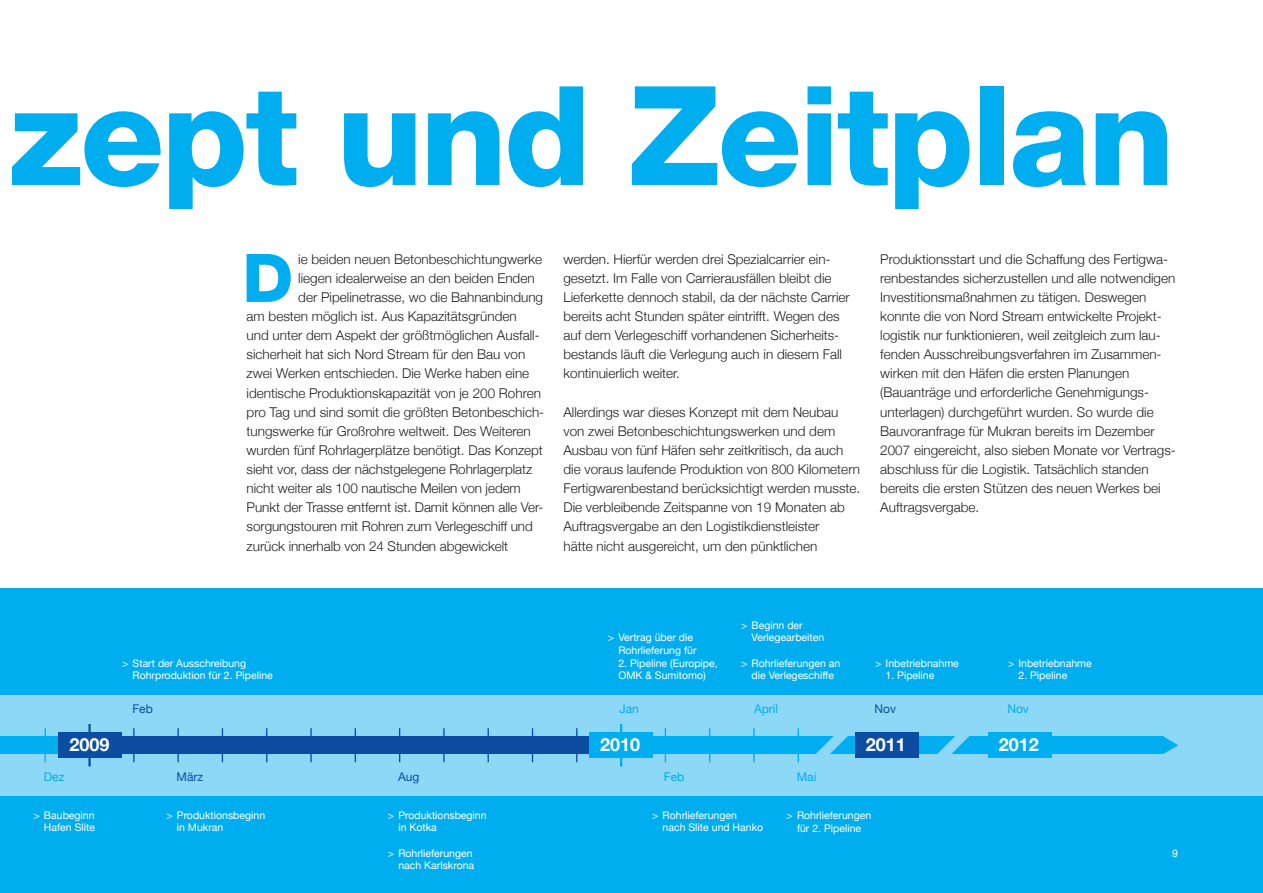
<style>
.page{position:relative;width:1263px;height:893px;background:#fff}
.page>*{position:absolute;margin:0;border:0;box-sizing:border-box;transform-origin:0 0}
.t1{font:800 138px "Helvetica Neue";letter-spacing:-.02em;color:#00aeef}
.t2{font:800 67.05px "Helvetica Neue";color:#00aeef}
.t3{font:700 18px "Helvetica Neue";color:#fff}
.t4{font:300 13.5px/19.2px "Helvetica Neue";color:#231f20}
.t5{font:12px "Helvetica Neue";color:#00aeef}
.t6{font:12px "Helvetica Neue";color:#0d4da1}
.t7{font:10.5px/12.6px "Helvetica Neue";color:#fff}
</style>
<div class="page">
<div style="left:0;top:589px;width:1263px;height:304px;background:#00aeef"></div>
<div style="left:0;top:695px;width:1263px;height:101px;background:#8dd7f7"></div>
<div style="left:0;top:737px;width:1164px;height:17px;background:#00aeef"></div>
<div style="left:88px;top:737px;width:534px;height:17px;background:#0d4da1"></div>
<div style="left:58px;top:732px;width:63px;height:26px;background:#0d4da1"></div>
<div style="left:589px;top:732px;width:64px;height:26px;background:#00aeef"></div>
<div style="left:855px;top:732px;width:64px;height:26px;background:#0d4da1"></div>
<div style="left:988px;top:732px;width:64px;height:26px;background:#00aeef"></div>
<hr style="left:45px;top:728px;width:1px;height:34px;background:#00aeef">
<hr style="left:133px;top:728px;width:2px;height:34px;background:#0d4da1">
<hr style="left:177px;top:728px;width:2px;height:34px;background:#0d4da1">
<hr style="left:222px;top:728px;width:1px;height:34px;background:#0d4da1">
<hr style="left:266px;top:728px;width:1px;height:34px;background:#0d4da1">
<hr style="left:310px;top:728px;width:2px;height:34px;background:#0d4da1">
<hr style="left:355px;top:728px;width:1px;height:34px;background:#0d4da1">
<hr style="left:399px;top:728px;width:1px;height:34px;background:#0d4da1">
<hr style="left:443px;top:728px;width:2px;height:34px;background:#0d4da1">
<hr style="left:487px;top:728px;width:2px;height:34px;background:#0d4da1">
<hr style="left:532px;top:728px;width:1px;height:34px;background:#0d4da1">
<hr style="left:576px;top:728px;width:1px;height:34px;background:#0d4da1">
<hr style="left:665px;top:728px;width:1px;height:34px;background:#00aeef">
<hr style="left:709px;top:728px;width:1px;height:34px;background:#00aeef">
<hr style="left:753px;top:728px;width:2px;height:34px;background:#00aeef">
<hr style="left:798px;top:728px;width:1px;height:34px;background:#00aeef">
<hr style="left:88px;top:724px;width:3px;height:42px;background:#0d4da1">
<hr style="left:620px;top:724px;width:2px;height:42px;background:#00aeef">
<svg style="left:813px;top:736px;width:37px;height:18px"></svg>
<svg style="left:934px;top:736px;width:38px;height:18px"></svg>
<svg style="left:1164px;top:737px;width:14px;height:17px"></svg>
<h1 class="t1" style="left:9px;top:54px;width:1167px">zept und Zeitplan</h1>
<h2 class="t2" style="left:242px;top:238px;width:52px">D</h2>
<p class="t4" style="left:298px;top:249px;width:245px">ie beiden neuen Betonbeschichtungwerke</p>
<p class="t4" style="left:298px;top:268px;width:238px">liegen idealerweise an den beiden Enden</p>
<p class="t4" style="left:298px;top:287px;width:246px">der Pipelinetrasse, wo die Bahnanbindung</p>
<p class="t4" style="left:247px;top:306px;width:272px">am besten möglich ist. Aus Kapazitätsgründen</p>
<p class="t4" style="left:247px;top:325px;width:295px">und unter dem Aspekt der größtmöglichen Ausfall-</p>
<p class="t4" style="left:247px;top:345px;width:280px">sicherheit hat sich Nord Stream für den Bau von</p>
<p class="t4" style="left:247px;top:364px;width:284px">zwei Werken entschieden. Die Werke haben eine</p>
<p class="t4" style="left:247px;top:383px;width:296px">identische Produktionskapazität von je 200 Rohren</p>
<p class="t4" style="left:247px;top:402px;width:299px">pro Tag und sind somit die größten Betonbeschich-</p>
<p class="t4" style="left:247px;top:421px;width:286px">tungswerke für Großrohre weltweit. Des Weiteren</p>
<p class="t4" style="left:247px;top:440px;width:298px">wurden fünf Rohrlagerplätze benötigt. Das Konzept</p>
<p class="t4" style="left:247px;top:459px;width:287px">sieht vor, dass der nächstgelegene Rohrlagerplatz</p>
<p class="t4" style="left:247px;top:478px;width:276px">nicht weiter als 100 nautische Meilen von jedem</p>
<p class="t4" style="left:247px;top:498px;width:298px">Punkt der Trasse entfernt ist. Damit können alle Ver-</p>
<p class="t4" style="left:247px;top:517px;width:288px">sorgungstouren mit Rohren zum Verlegeschiff und</p>
<p class="t4" style="left:247px;top:536px;width:263px">zurück innerhalb von 24 Stunden abgewickelt</p>
<p class="t4" style="left:563px;top:249px;width:288px">werden. Hierfür werden drei Spezialcarrier ein&shy;gesetzt. Im Falle von Carrierausfällen bleibt die Lieferkette dennoch stabil, da der nächste Carrier bereits acht Stunden später eintrifft. Wegen des auf dem Verlegeschiff vorhandenen Sicherheits&shy;bestands läuft die Verlegung auch in diesem Fall kontinuierlich weiter.</p>
<p class="t4" style="left:563px;top:402px;width:298px">Allerdings war dieses Konzept mit dem Neubau von zwei Betonbeschichtungswerken und dem Ausbau von fünf Häfen sehr zeitkritisch, da auch die voraus laufende Produktion von 800 Kilometern Fertigwarenbestand berücksichtigt werden musste.<br>Die verbleibende Zeitspanne von 19 Monaten ab Auftragsvergabe an den Logistikdienstleister<br>hätte nicht ausgereicht, um den pünktlichen</p>
<p class="t4" style="left:880px;top:249px;width:297px">Produktionsstart und die Schaffung des Fertigwa&shy;renbestandes sicherzustellen und alle notwendigen Investitionsmaßnahmen zu tätigen. Deswegen konnte die von Nord Stream entwickelte Projekt&shy;logistik nur funktionieren, weil zeitgleich zum lau&shy;fenden Ausschreibungsverfahren im Zusammen&shy;wirken mit den Häfen die ersten Planungen (Bauanträge und erforderliche Genehmigungs&shy;unterlagen) durchgeführt wurden. So wurde die Bauvoranfrage für Mukran bereits im Dezember 2007 eingereicht, also sieben Monate vor Vertrags&shy;abschluss für die Logistik. Tatsächlich standen bereits die ersten Stützen des neuen Werkes bei Auftragsvergabe.</p>
<p class="t7" style="left:133px;top:656px;width:142px;text-indent:-10px">&gt; Start der Ausschreibung<br>Rohrproduktion für 2. Pipeline</p>
<p class="t7" style="left:618px;top:631px;width:80px;text-indent:-10px">&gt; Vertrag über die<br>Rohrlieferung für</p>
<p class="t7" style="left:618px;top:656px;width:101px">2. Pipeline (Europipe,<br>OMK &amp; Sumitomo)</p>
<p class="t7" style="left:751px;top:619px;width:74px;text-indent:-10px">&gt; Beginn der<br>Verlegearbeiten</p>
<p class="t7" style="left:741px;top:656px;width:101px;text-align:center">&gt; Rohrlieferungen an die Verlegeschiffe</p>
<p class="t7" style="left:875px;top:656px;width:85px">&gt; Inbetriebnahme</p>
<p class="t7" style="left:886px;top:669px;width:50px">1. Pipeline</p>
<p class="t7" style="left:1008px;top:656px;width:85px">&gt; Inbetriebnahme</p>
<p class="t7" style="left:1018px;top:669px;width:50px">2. Pipeline</p>
<p class="t6" style="left:132px;top:702px;width:22px">Feb</p>
<p class="t5" style="left:620px;top:702px;width:21px">Jan</p>
<p class="t5" style="left:754px;top:702px;width:26px">April</p>
<p class="t6" style="left:874px;top:702px;width:23px">Nov</p>
<p class="t5" style="left:1007px;top:702px;width:23px">Nov</p>
<h3 class="t3" style="left:69px;top:734px;width:42px">2009</h3>
<h3 class="t3" style="left:600px;top:734px;width:42px">2010</h3>
<h3 class="t3" style="left:866px;top:734px;width:42px">2011</h3>
<h3 class="t3" style="left:999px;top:734px;width:42px">2012</h3>
<p class="t5" style="left:44px;top:770px;width:22px">Dez</p>
<p class="t6" style="left:177px;top:770px;width:28px">März</p>
<p class="t6" style="left:398px;top:770px;width:23px">Aug</p>
<p class="t5" style="left:664px;top:770px;width:22px">Feb</p>
<p class="t5" style="left:797px;top:770px;width:21px">Mai</p>
<p class="t7" style="left:33px;top:809px;width:63px;text-align:right">&gt; Baubeginn<br>Hafen Slite</p>
<p class="t7" style="left:177px;top:809px;width:90px;text-indent:-10px">&gt; Produktionsbeginn in Mukran</p>
<p class="t7" style="left:398px;top:809px;width:90px;text-indent:-10px">&gt; Produktionsbeginn in Kotka</p>
<p class="t7" style="left:388px;top:846px;width:88px;text-align:right">&gt; Rohrlieferungen nach Karlskrona</p>
<p class="t7" style="left:663px;top:809px;width:102px;text-indent:-10px">&gt; Rohrlieferungen<br>nach Slite und Hanko</p>
<p class="t7" style="left:786px;top:809px;width:86px;text-align:center">&gt; Rohrlieferungen für 2. Pipeline</p>
<p class="t7" style="left:1172px;top:847px;width:7px">9</p>
</div>
